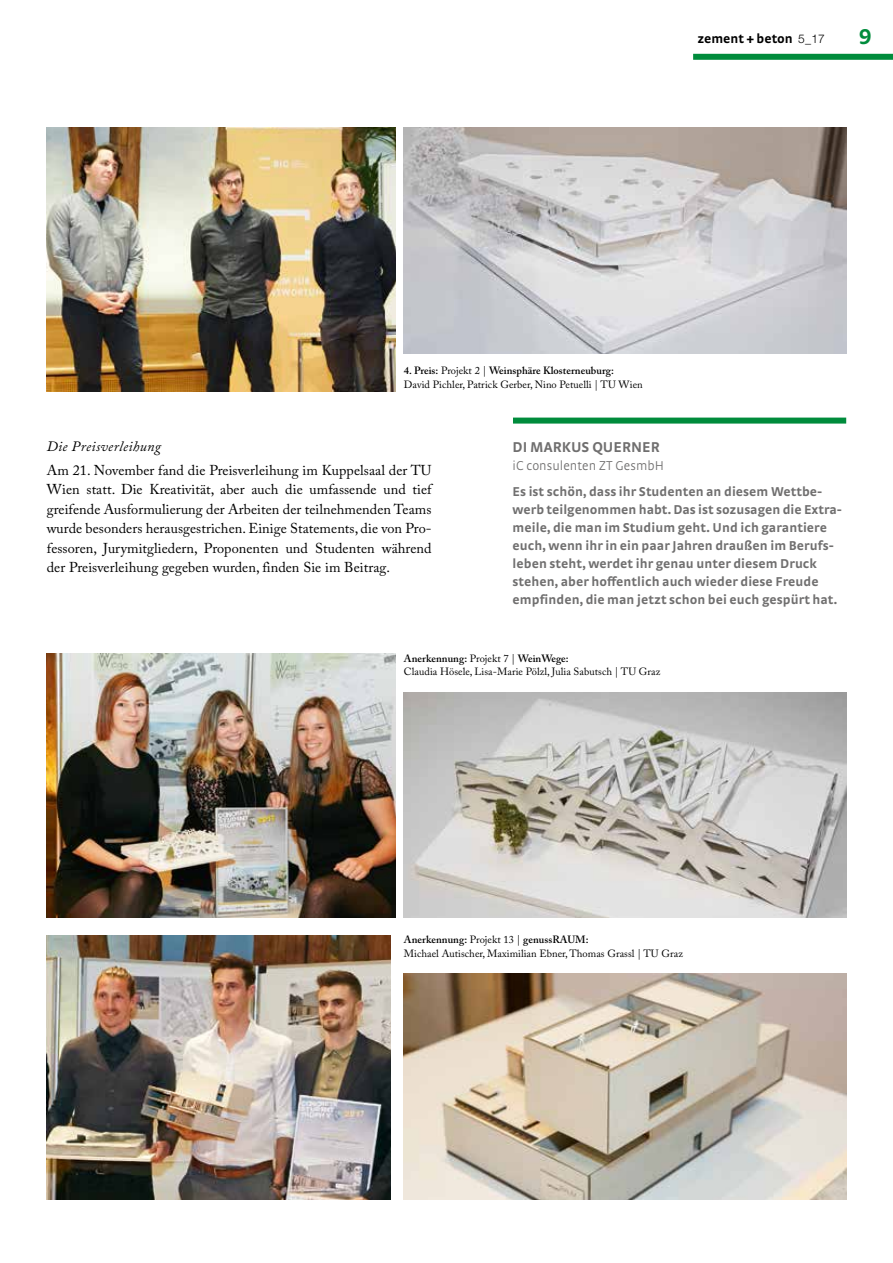
<style>
.page{position:relative;width:893px;height:1263px;background:#fff}
.page>*{position:absolute;margin:0;border:0;box-sizing:border-box;transform-origin:0 0}
.t1{font:700 22.5px "Strada TF";color:#008c3c}
.t2{font:700 15px "Strada TF";letter-spacing:.005em;color:#706f6f}
.t3{font:14.25px/19.5px "Adobe Caslon Pro";letter-spacing:.005em;color:#000;text-align:justify}
.t4{font:italic 14.25px "Adobe Caslon Pro";letter-spacing:.025em;color:#000}
.t5{font:700 13.5px/18px "Strada TF";letter-spacing:.005em;color:#706f6f}
.t6{font:300 13.5px "Strada TF";letter-spacing:.005em;color:#706f6f}
.t7{font:700 13.5px "Strada";color:#000}
.t8{font:10.5px/13.5px "Adobe Caslon Pro";letter-spacing:.005em;color:#000}
.s1{font-family:"Helvetica Neue LT";font-weight:300;font-size:12px}
.s2{font-weight:600}
</style>
<div class="page">
<div style="left:693px;top:54px;width:200px;height:6px;background:#008c3c"></div>
<img style="left:404px;top:692px;width:442px;height:225px">
<img style="left:404px;top:974px;width:442px;height:225px">
<img style="left:404px;top:128px;width:442px;height:225px">
<img style="left:47px;top:654px;width:348px;height:263px">
<img style="left:47px;top:935px;width:343px;height:264px">
<img style="left:47px;top:127px;width:348px;height:264px">
<div style="left:513px;top:418px;width:333px;height:6px;background:#008c3c"></div>
<p class="t7" style="left:697px;top:31px;width:129px">zement + beton <span class="s1">5_17</span></p>
<h1 class="t1" style="left:859px;top:23px;width:14px">9</h1>
<p class="t8" style="left:404px;top:364px;width:240px"><span class="s2">4. Preis:</span> Projekt 2 | <span class="s2">Weinsphäre Klosterneuburg:<br></span>David Pichler, Patrick Gerber, Nino Petuelli | TU Wien</p>
<p class="t4" style="left:47px;top:438px;width:116px">Die Preisverleihung</p>
<p class="t3" style="left:47px;top:460px;width:386px">Am 21. November fand die Preisverleihung im Kuppelsaal der TU Wien statt. Die Kreativität, aber auch die umfassende und tief greifende Ausformulierung der Arbeiten der teilnehmenden Teams wurde besonders herausgestrichen. Einige Statements, die von Pro&shy;fessoren, Jurymitgliedern, Proponenten und Studenten während der Preisverleihung gegeben wurden, finden Sie im Beitrag.</p>
<p class="t2" style="left:513px;top:438px;width:149px">DI MARKUS QUERNER</p>
<p class="t6" style="left:513px;top:458px;width:153px">iC consulenten ZT GesmbH</p>
<p class="t5" style="left:513px;top:482px;width:330px">Es ist schön, dass ihr Studenten an diesem Wettbe&shy;werb teilgenommen habt. Das ist sozusagen die Extra&shy;meile, die man im Studium geht. Und ich garantiere euch, wenn ihr in ein paar Jahren draußen im Berufs&shy;leben steht, werdet ihr genau unter diesem Druck stehen, aber hoffentlich auch wieder diese Freude empfinden, die man jetzt schon bei euch gespürt hat.</p>
<p class="t8" style="left:404px;top:651px;width:258px"><span class="s2">Anerkennung:</span> Projekt 7 | <span class="s2">WeinWege:<br></span>Claudia Hösele, Lisa-Marie Pölzl, Julia Sabutsch | TU Graz</p>
<p class="t8" style="left:404px;top:933px;width:280px"><span class="s2">Anerkennung:</span> Projekt 13 | <span class="s2">genussRAUM:<br></span>Michael Autischer, Maximilian Ebner, Thomas Grassl | TU Graz</p>
</div>
